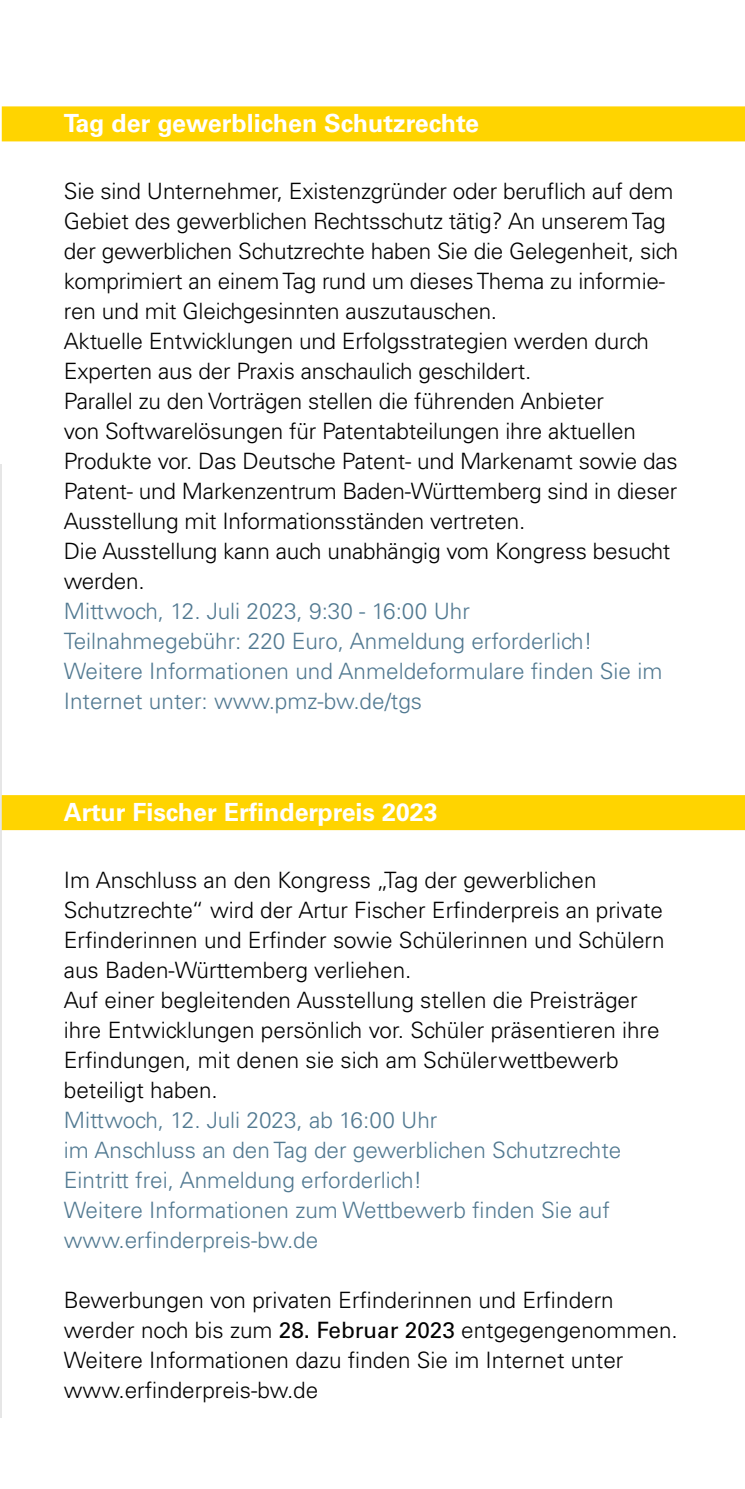
<style>
.page{position:relative;width:745px;height:1489px;background:#fff}
.page>*{position:absolute;margin:0;border:0;box-sizing:border-box;transform-origin:0 0}
.t1{font:700 25px "Univers";color:#fff}
.t2{font:300 22.5px/30px "Univers";letter-spacing:-.01em;color:#000}
.t3{font:300 22.5px/30px "Univers";color:#517991}
.s1{font-weight:400}
</style>
<div class="page">
<hr style="left:0;top:464px;width:2px;height:953px;background:#e6e6e6">
<div style="left:2px;top:106px;width:742px;height:35px;background:#ffd400"></div>
<div style="left:2px;top:795px;width:742px;height:35px;background:#ffd400"></div>
<p class="t1" style="left:64px;top:109px;width:416px">Tag der gewerblichen Schutzrechte</p>
<p class="t2" style="left:64px;top:176px;width:615px">Sie sind Unternehmer, Existenzgründer oder beruflich auf dem Gebiet des gewerblichen Rechtsschutz tätig? An unserem Tag der gewerblichen Schutzrechte haben Sie die Gelegenheit, sich komprimiert an einem Tag rund um dieses Thema zu informie&shy;ren und mit Gleichgesinnten auszutauschen.<br>Aktuelle Entwicklungen und Erfolgsstrategien werden durch Experten aus der Praxis anschaulich geschildert.<br>Parallel zu den Vorträgen stellen die führenden Anbieter<br>von Softwarelösungen für Patentabteilungen ihre aktuellen Produkte vor. Das Deutsche Patent- und Markenamt sowie das Patent- und Markenzentrum Baden-Württemberg sind in dieser Ausstellung mit Informationsständen vertreten.<br>Die Ausstellung kann auch unabhängig vom Kongress besucht werden.</p>
<p class="t3" style="left:64px;top:596px;width:599px">Mittwoch, 12. Juli 2023, 9:30 - 16:00 Uhr<br>Teilnahmegebühr: 220 Euro, Anmeldung erforderlich!<br>Weitere Informationen und Anmeldeformulare finden Sie im Internet unter: www.pmz-bw.de/tgs</p>
<p class="t1" style="left:64px;top:797px;width:375px">Artur Fischer Erfinderpreis 2023</p>
<p class="t2" style="left:64px;top:865px;width:602px">Im Anschluss an den Kongress „Tag der gewerblichen Schutzrechte“ wird der Artur Fischer Erfinderpreis an private Erfinderinnen und Erfinder sowie Schülerinnen und Schülern aus Baden-Württemberg verliehen.<br>Auf einer begleitenden Ausstellung stellen die Preisträger ihre Entwicklungen persönlich vor. Schüler präsentieren ihre Erfindungen, mit denen sie sich am Schülerwettbewerb beteiligt haben.</p>
<p class="t3" style="left:64px;top:1105px;width:558px">Mittwoch, 12. Juli 2023, ab 16:00 Uhr<br>im Anschluss an den Tag der gewerblichen Schutzrechte Eintritt frei, Anmeldung erforderlich!<br>Weitere Informationen zum Wettbewerb finden Sie auf www.erfinderpreis-bw.de</p>
<p class="t2" style="left:64px;top:1285px;width:615px">Bewerbungen von privaten Erfinderinnen und Erfindern werder noch bis zum <span class="s1">28. Februar 2023</span> entgegengenommen.<br>Weitere Informationen dazu finden Sie im Internet unter www.erfinderpreis-bw.de</p>
</div>
